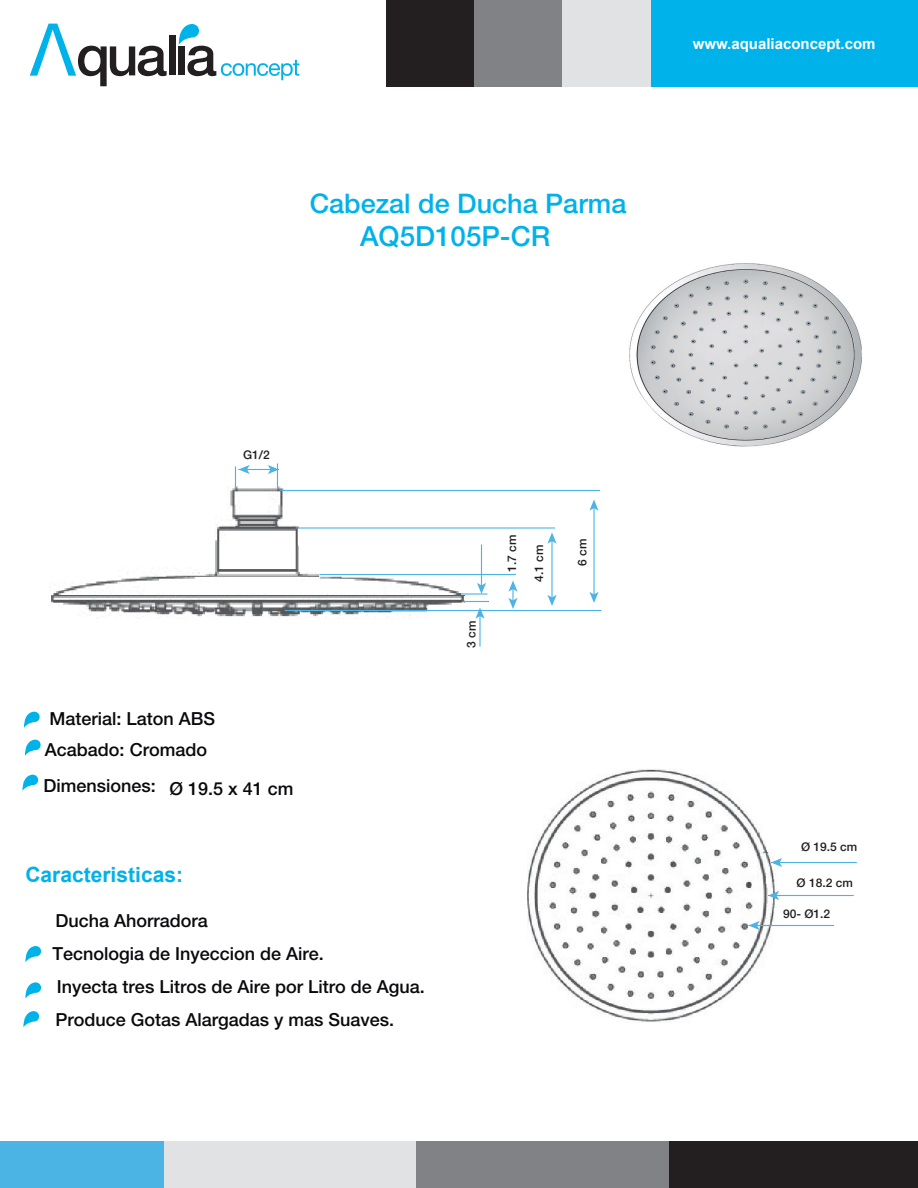
<style>
.page{position:relative;width:918px;height:1188px;background:#fff}
.page>*{position:absolute;margin:0;border:0;box-sizing:border-box;transform-origin:0 0}
.t1{font:500 27.75px "Helvetica Neue LT Std";color:#00b2ea}
.t2{font:500 27px "Helvetica Neue LT Std";color:#00b2ea}
.t3{font:700 21px "Arial";color:#00b2ea}
.t4{font:500 18px/33px "Helvetica Neue LT Std";color:#0b090d}
.t5{font:700 15px "Arial";color:#fff}
.t6{font:500 12px "Helvetica Neue LT Std";letter-spacing:-.005em;color:#231f20}
</style>
<div class="page">
<div style="left:650px;top:0;width:268px;height:86px;background:#00b2ea"></div>
<div style="left:0;top:1142px;width:163px;height:46px;background:#4cb4e5"></div>
<div style="left:562px;top:0;width:88px;height:86px;background:#e1e2e4"></div>
<div style="left:164px;top:1142px;width:253px;height:46px;background:#e1e2e4"></div>
<div style="left:474px;top:0;width:88px;height:86px;background:#808285"></div>
<div style="left:417px;top:1142px;width:253px;height:46px;background:#808285"></div>
<div style="left:386px;top:0;width:88px;height:86px;background:#231f20"></div>
<div style="left:670px;top:1142px;width:248px;height:46px;background:#231f20"></div>
<div style="left:169px;top:35px;width:7px;height:40px;background:#231f20"></div>
<svg style="left:30px;top:24px;width:137px;height:62px"></svg>
<svg style="left:179px;top:24px;width:120px;height:56px"></svg>
<svg style="left:25px;top:946px;width:16px;height:16px"></svg>
<svg style="left:25px;top:982px;width:16px;height:17px"></svg>
<svg style="left:23px;top:1011px;width:16px;height:16px"></svg>
<svg style="left:24px;top:712px;width:16px;height:16px"></svg>
<svg style="left:25px;top:740px;width:16px;height:16px"></svg>
<svg style="left:22px;top:775px;width:16px;height:16px"></svg>
<img style="left:528px;top:769px;width:249px;height:253px">
<img style="left:51px;top:475px;width:419px;height:143px">
<img style="left:629px;top:263px;width:233px;height:184px">
<hr style="left:280px;top:490px;width:320px;height:1px;background:#4cb4e5">
<hr style="left:298px;top:527px;width:257px;height:2px;background:#4cb4e5">
<hr style="left:320px;top:574px;width:196px;height:1px;background:#4cb4e5">
<hr style="left:462px;top:593px;width:26px;height:2px;background:#4cb4e5">
<svg style="left:464px;top:601px;width:25px;height:1px"></svg>
<hr style="left:285px;top:610px;width:317px;height:1px;background:#4cb4e5">
<hr style="left:779px;top:862px;width:77px;height:1px;background:#4cb4e5">
<svg style="left:771px;top:858px;width:11px;height:9px"></svg>
<hr style="left:776px;top:895px;width:77px;height:1px;background:#4cb4e5">
<svg style="left:768px;top:891px;width:11px;height:9px"></svg>
<hr style="left:756px;top:925px;width:78px;height:1px;background:#4cb4e5">
<svg style="left:748px;top:921px;width:12px;height:9px"></svg>
<hr style="left:593px;top:507px;width:2px;height:88px;background:#4cb4e5">
<svg style="left:589px;top:592px;width:10px;height:11px"></svg>
<svg style="left:589px;top:500px;width:10px;height:11px"></svg>
<hr style="left:551px;top:540px;width:2px;height:58px;background:#4cb4e5">
<svg style="left:547px;top:595px;width:10px;height:11px"></svg>
<svg style="left:547px;top:533px;width:10px;height:11px"></svg>
<svg style="left:508px;top:581px;width:10px;height:28px"></svg>
<hr style="left:481px;top:544px;width:1px;height:42px;background:#4cb4e5">
<svg style="left:477px;top:583px;width:9px;height:11px"></svg>
<hr style="left:479px;top:615px;width:2px;height:31px;background:#4cb4e5">
<svg style="left:475px;top:608px;width:10px;height:11px"></svg>
<svg style="left:235px;top:464px;width:44px;height:25px"></svg>
<h2 class="t2" style="left:310px;top:187px;width:318px">Cabezal de Ducha Parma</h2>
<h1 class="t1" style="left:360px;top:220px;width:192px">AQ5D105P-CR</h1>
<p class="t5" style="left:693px;top:33px;width:184px">www.aqualiaconcept.com</p>
<p class="t6" style="left:243px;top:448px;width:28px">G1/2</p>
<p class="t4" style="left:45px;top:702px;width:172px;line-height:31.5px">Material: Laton ABS<br>Acabado: Cromado</p>
<p class="t4" style="left:43px;top:769px;width:252px">Dimensiones: Ø 19.5 x 41 cm</p>
<p class="t3" style="left:25px;top:860px;width:159px">Caracteristicas:</p>
<p class="t4" style="left:55px;top:904px;width:154px">Ducha Ahorradora</p>
<p class="t4" style="left:52px;top:937px;width:374px">Tecnologia de Inyeccion de Aire.<br>Inyecta tres Litros de Aire por Litro de Agua.<br>Produce Gotas Alargadas y mas Suaves.</p>
<p class="t6" style="left:464px;top:648px;width:29px;rotate:-90deg">3 cm</p>
<p class="t6" style="left:505px;top:572px;width:39px;rotate:-90deg">1.7 cm</p>
<p class="t6" style="left:532px;top:582px;width:39px;rotate:-90deg">4.1 cm</p>
<p class="t6" style="left:575px;top:566px;width:29px;rotate:-90deg">6 cm</p>
<p class="t6" style="left:801px;top:839px;width:58px">Ø 19.5 cm</p>
<p class="t6" style="left:797px;top:875px;width:58px">Ø 18.2 cm</p>
<p class="t6" style="left:783px;top:907px;width:49px">90- Ø1.2</p>
</div>
